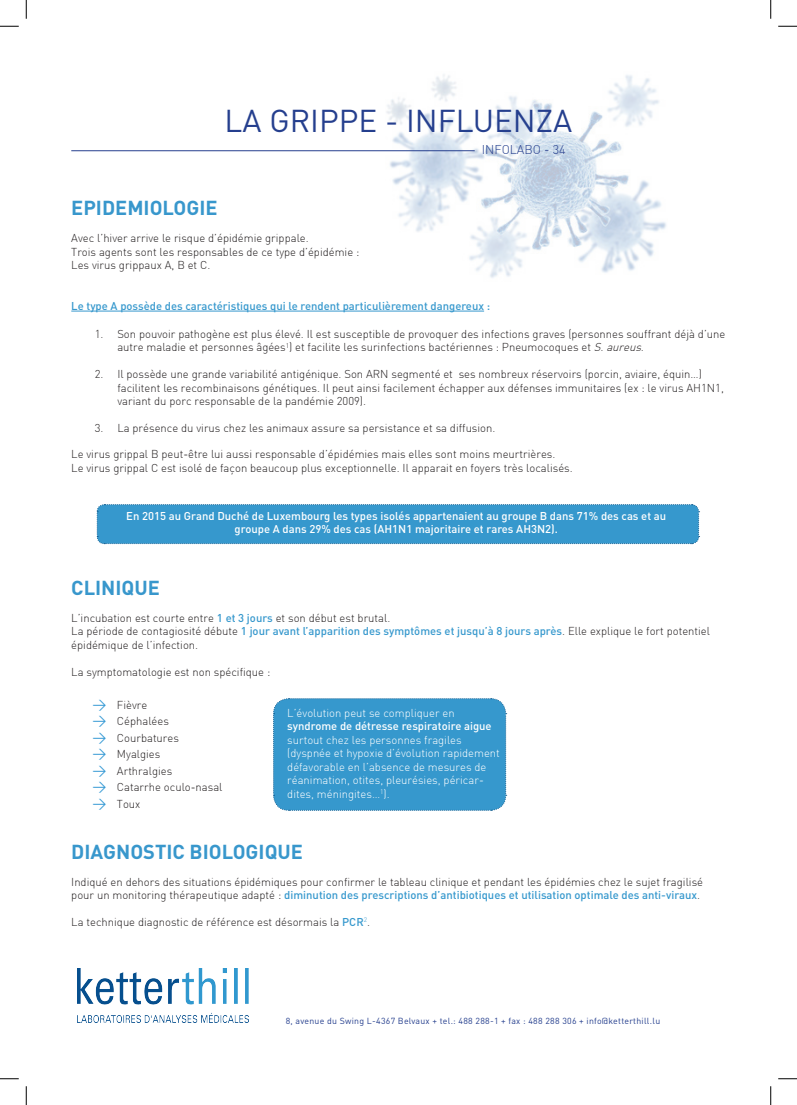
<style>
.page{position:relative;width:797px;height:1105px;background:#fff}
.page>*{position:absolute;margin:0;border:0;box-sizing:border-box;transform-origin:0 0}
.t1{font:31.25px "DIN";color:#253f8e}
.t2{font:700 20px "DIN";color:#3897cc}
.t3{font:300 12.5px "DIN";color:#253f8e}
.t4{font:300 11.25px/13.5px "DIN";color:#231f20}
.t5{font:300 11.25px/13.5px "DIN";color:#fff}
.t6{font:500 11.25px/13.5px "DIN";color:#fff;text-align:center}
.t7{font:500 11.25px "DIN";color:#3698cd}
.t8{font:8.75px "DIN";letter-spacing:.03em;color:#253f8e}
.s1{font-style:italic}
.s2{font-weight:500;color:#3698cd}
.s3{font-weight:400;font-size:13.75px;color:#3298d4}
</style>
<div class="page">
<img style="left:371px;top:74px;width:295px;height:204px">
<hr style="left:71px;top:311px;width:413px;height:1px;background:#3698cd">
<div style="left:96px;top:504px;width:603px;height:40px;background:#3698cd"></div>
<div style="left:273px;top:698px;width:233px;height:113px;background:#3698cd"></div>
<img style="left:78px;top:968px;width:171px;height:55px">
<hr style="left:71px;top:151px;width:403px;height:1px;background:#253f8e">
<svg style="left:0;top:25px;width:19px;height:2px"></svg>
<svg style="left:778px;top:25px;width:19px;height:2px"></svg>
<svg style="left:0;top:1078px;width:19px;height:1px"></svg>
<svg style="left:778px;top:1078px;width:19px;height:1px"></svg>
<svg style="left:25px;top:0;width:2px;height:19px"></svg>
<svg style="left:25px;top:1086px;width:2px;height:19px"></svg>
<svg style="left:770px;top:0;width:1px;height:19px"></svg>
<svg style="left:770px;top:1086px;width:1px;height:19px"></svg>
<h1 class="t1" style="left:225px;top:101px;width:349px">LA GRIPPE - INFLUENZA</h1>
<p class="t3" style="left:482px;top:142px;width:85px">INFOLABO - 34</p>
<h2 class="t2" style="left:71px;top:195px;width:148px">EPIDEMIOLOGIE</h2>
<p class="t4" style="left:71px;top:231px;width:290px">Avec l’hiver arrive le risque d’épidémie grippale.<br>Trois agents sont les responsables de ce type d’épidémie :<br>Les virus grippaux A, B et C.</p>
<p class="t7" style="left:71px;top:298px;width:420px">Le type A possède des caractéristiques qui le rendent particulièrement dangereux :</p>
<p class="t4" style="left:117px;top:327px;width:609px;text-indent:-22px">1. Son pouvoir pathogène est plus élevé. Il est susceptible de provoquer des infections graves (personnes souffrant déjà d’une autre maladie et personnes âgées<sup>1</sup>) et facilite les surinfections bactériennes : Pneumocoques et <span class="s1">S.aureus.</span></p>
<p class="t4" style="left:117px;top:367px;width:608px;text-indent:-22px">2. Il possède une grande variabilité antigénique. Son ARN segmenté et ses nombreux réservoirs (porcin, aviaire, équin…) facilitent les recombinaisons génétiques. Il peut ainsi facilement échapper aux défenses immunitaires (ex : le virus AH1N1, variant du porc responsable de la pandémie 2009).</p>
<p class="t4" style="left:95px;top:421px;width:402px">3. La présence du virus chez les animaux assure sa persistance et sa diffusion.</p>
<p class="t4" style="left:71px;top:447px;width:503px">Le virus grippal B peut-être lui aussi responsable d’épidémies mais elles sont moins meurtrières.<br>Le virus grippal C est isolé de façon beaucoup plus exceptionnelle. Il apparait en foyers très localisés.</p>
<p class="t6" style="left:126px;top:509px;width:541px">En 2015 au Grand Duché de Luxembourg les types isolés appartenaient au groupe B dans 71% des cas et au groupe A dans 29% des cas (AH1N1 majoritaire et rares AH3N2).</p>
<h2 class="t2" style="left:71px;top:574px;width:90px">CLINIQUE</h2>
<p class="t4" style="left:71px;top:611px;width:640px">L’incubation est courte entre <span class="s2">1 et 3 jours</span> et son début est brutal.<br>La période de contagiosité débute <span class="s2">1 jour avant l’apparition des symptômes et jusqu’à 8 jours après</span>. Elle explique le fort potentiel épidémique de l’infection.</p>
<p class="t4" style="left:71px;top:665px;width:200px">La symptomatologie est non spécifique :</p>
<p class="t4" style="left:93px;top:696px;width:131px;line-height:16.5px"><span class="s3">&gt;</span> Fièvre<br><span class="s3">&gt;</span> Céphalées<br><span class="s3">&gt;</span> Courbatures<br><span class="s3">&gt;</span> Myalgies<br><span class="s3">&gt;</span> Arthralgies<br><span class="s3">&gt;</span> Catarrhe oculo-nasal <span class="s3">&gt;</span> Toux</p>
<h2 class="t2" style="left:71px;top:838px;width:233px">DIAGNOSTIC BIOLOGIQUE</h2>
<p class="t4" style="left:71px;top:875px;width:633px">Indiqué en dehors des situations épidémiques pour confirmer le tableau clinique et pendant les épidémies chez le sujet fragilisé pour un monitoring thérapeutique adapté : <span class="s2">diminution des prescriptions d’antibiotiques et utilisation optimale des anti-viraux</span>.</p>
<p class="t4" style="left:71px;top:915px;width:300px">La technique diagnostic de référence est désormais la <span class="s2">PCR</span><sup>2</sup>.</p>
<p class="t5" style="left:287px;top:706px;width:169px">L’évolution peut se compliquer en</p>
<p class="t6" style="left:287px;top:719px;width:206px">syndrome de détresse respiratoire aigue</p>
<p class="t5" style="left:287px;top:733px;width:214px">surtout chez les personnes fragiles (dyspnée et hypoxie d’évolution rapidement défavorable en l’absence de mesures de réanimation, otites, pleurésies, péricar&shy;dites, méningites…<sup>1</sup>).</p>
<p class="t8" style="left:286px;top:1015px;width:376px">8, avenue du Swing L-4367 Belvaux + tel.: 488 288-1 + fax : 488 288 306 + info@ketterthill.lu</p>
</div>
